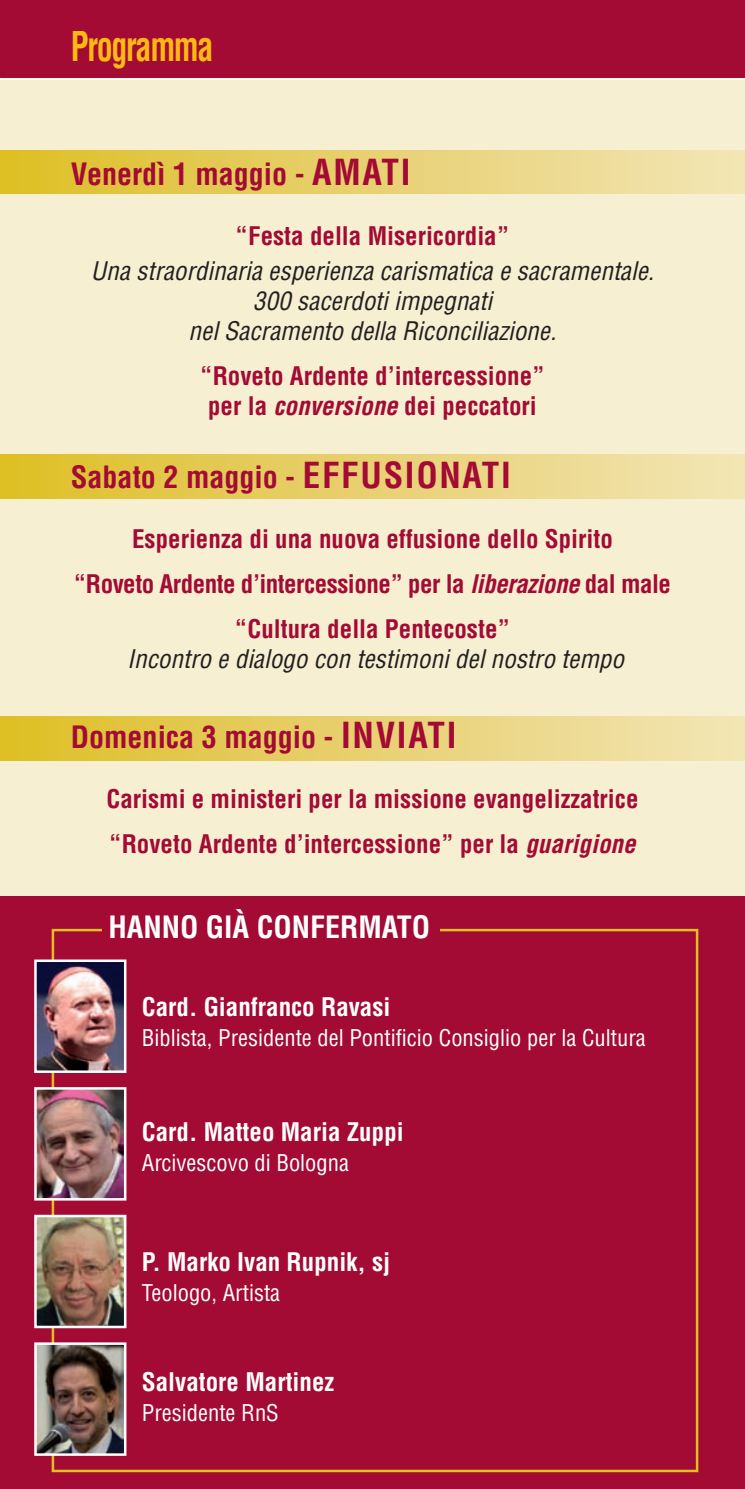
<style>
.page{position:relative;width:745px;height:1489px;background:#fff}
.page>*{position:absolute;margin:0;border:0;box-sizing:border-box;transform-origin:0 0}
.t1{font:700 condensed 40px "Helvetica";letter-spacing:-.04em;color:#fcb814;scale:.8 1}
.t2{font:700 condensed 30px "Helvetica";color:#a30a34}
.t3{font:700 condensed 30px "Helvetica";color:#fff}
.t4{font:700 condensed 25px/45px "Helvetica";color:#a30a34;text-align:center}
.t5{font:italic condensed 25px/30px "Helvetica";letter-spacing:.005em;color:#231f20;text-align:center}
.t6{font:700 condensed 25px "Helvetica";color:#fff}
.t7{font:condensed 22.5px "Helvetica";color:#fff}
.s1{font-size:35px}
.s2{font-style:italic}
</style>
<div class="page">
<div style="left:0;top:0;width:744px;height:78px;background:#a30a34"></div>
<div style="left:0;top:80px;width:744px;height:1408px;background:#f6efd1"></div>
<div style="left:0;top:150px;width:744px;height:43px;background:linear-gradient(to right,#debe27,#f2e4b7)"></div>
<div style="left:0;top:454px;width:744px;height:44px;background:linear-gradient(to right,#debe27,#f2e4b7)"></div>
<div style="left:0;top:716px;width:744px;height:44px;background:linear-gradient(to right,#debe27,#f2e4b7)"></div>
<div style="left:0;top:896px;width:744px;height:592px;background:#a30a34"></div>
<img style="left:37px;top:962px;width:86px;height:107px">
<div style="left:34px;top:959px;width:92px;height:113px;border:2px solid #fff"></div>
<img style="left:37px;top:1090px;width:86px;height:107px">
<div style="left:34px;top:1087px;width:92px;height:113px;border:2px solid #fff"></div>
<img style="left:37px;top:1217px;width:86px;height:108px">
<div style="left:34px;top:1214px;width:92px;height:114px;border:2px solid #fff"></div>
<img style="left:37px;top:1345px;width:86px;height:107px">
<div style="left:34px;top:1342px;width:92px;height:113px;border:2px solid #fff"></div>
<h1 class="t1" style="left:71px;top:24px;width:180px">Programma</h1>
<p class="t2" style="left:71px;top:157px;width:341px">Venerdì 1 maggio - <span class="s1">AMATI</span></p>
<p class="t4" style="left:235px;top:214px;width:275px">“Festa della Misericordia”</p>
<p class="t5" style="left:91px;top:257px;width:564px">Una straordinaria esperienza carismatica e sacramentale.<br>300 sacerdoti impegnati<br>nel Sacramento della Riconciliazione.</p>
<p class="t4" style="left:200px;top:362px;width:346px;line-height:30px">“Roveto Ardente d’intercessione” per la <span class="s2">conversione</span> dei peccatori</p>
<p class="t2" style="left:71px;top:460px;width:441px">Sabato 2 maggio - <span class="s1">EFFUSIONATI</span></p>
<p class="t4" style="left:74px;top:517px;width:598px">Esperienza di una nuova effusione dello Spirito<br>“Roveto Ardente d’intercessione” per la <span class="s2">liberazione</span> dal male “Cultura della Pentecoste”</p>
<p class="t5" style="left:127px;top:644px;width:498px">Incontro e dialogo con testimoni del nostro tempo</p>
<p class="t2" style="left:71px;top:720px;width:387px">Domenica 3 maggio - <span class="s1">INVIATI</span></p>
<p class="t4" style="left:106px;top:777px;width:533px;text-align:left">Carismi e ministeri per la missione evangelizzatrice “Roveto Ardente d’intercessione” per la <span class="s2">guarigione</span></p>
<p class="t3" style="left:108px;top:910px;width:323px">HANNO GIÀ CONFERMATO</p>
<p class="t6" style="left:142px;top:992px;width:250px">Card. Gianfranco Ravasi</p>
<p class="t7" style="left:142px;top:1024px;width:505px">Biblista, Presidente del Pontificio Consiglio per la Cultura</p>
<p class="t6" style="left:142px;top:1117px;width:263px">Card. Matteo Maria Zuppi</p>
<p class="t7" style="left:142px;top:1149px;width:208px">Arcivescovo di Bologna</p>
<p class="t6" style="left:142px;top:1247px;width:249px">P. Marko Ivan Rupnik, sj</p>
<p class="t7" style="left:142px;top:1279px;width:140px">Teologo, Artista</p>
<p class="t6" style="left:142px;top:1367px;width:194px">Salvatore Martinez</p>
<p class="t7" style="left:142px;top:1399px;width:138px">Presidente RnS</p>
</div>
